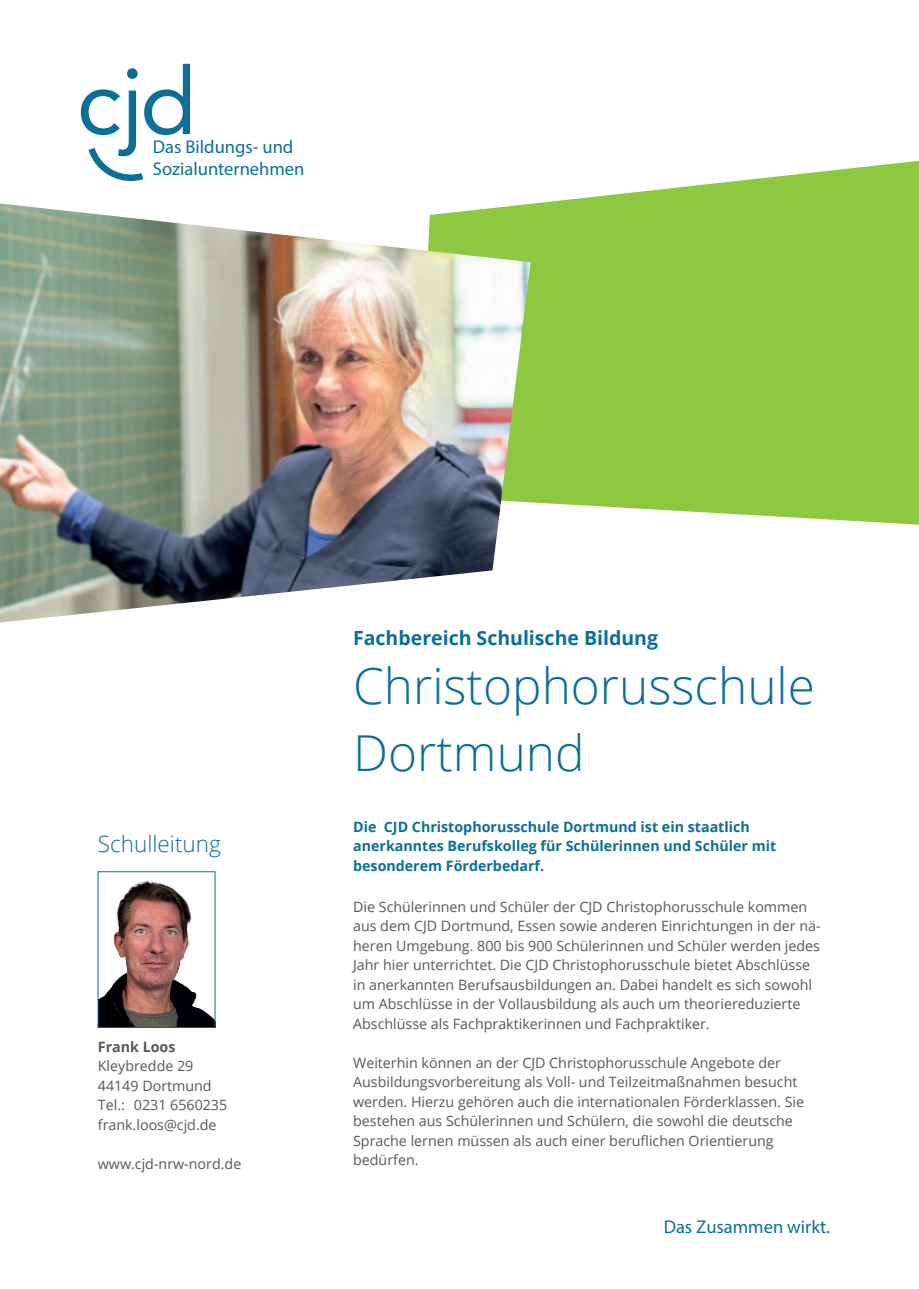
<style>
.page{position:relative;width:919px;height:1289px;background:#fff}
.page>*{position:absolute;margin:0;border:0;box-sizing:border-box;transform-origin:0 0}
.t1{font:300 49.5px/67.5px "Open Sans";color:#0b6f98}
.t2{font:300 22.5px "Open Sans";color:#0b6f98}
.t3{font:700 19.5px "Open Sans";color:#0b6f98}
.t4{font:18.45px/21.6px "Myriad Pro";color:#0b6f98}
.t5{font:14.25px/19.5px "Open Sans";color:#57585a}
.t6{font:700 14.25px/19.5px "Open Sans";color:#0b6f98}
.t7{font:700 14.25px "Open Sans";color:#57585a}
</style>
<div class="page">
<img style="left:100px;top:881px;width:113px;height:144px">
<svg style="left:530px;top:161px;width:388px;height:363px;background:#97cb50"></svg>
<img style="left:0;top:203px;width:530px;height:419px">
<svg style="left:81px;top:64px;width:109px;height:117px"></svg>
<p class="t4" style="left:153px;top:136px;width:153px">Das Bildungs- und<br>Sozialunternehmen</p>
<h2 class="t2" style="left:98px;top:828px;width:124px">Schulleitung</h2>
<p class="t7" style="left:98px;top:1036px;width:79px">Frank Loos</p>
<p class="t5" style="left:98px;top:1055px;width:131px">Kleybredde 29<br>44149 Dortmund<br>Tel.: 0231 6560235 frank.loos@cjd.de</p>
<p class="t5" style="left:98px;top:1153px;width:145px">www.cjd-nrw-nord.de</p>
<h3 class="t3" style="left:353px;top:623px;width:306px">Fachbereich Schulische Bildung</h3>
<h1 class="t1" style="left:353px;top:650px;width:463px">Christophorusschule<br>Dortmund</h1>
<p class="t6" style="left:353px;top:816px;width:424px">Die CJD Christophorusschule Dortmund ist ein staatlich anerkanntes Berufskolleg für Schülerinnen und Schüler mit besonderem Förderbedarf.</p>
<p class="t5" style="left:353px;top:896px;width:469px">Die Schülerinnen und Schüler der CJD Christophorusschule kommen aus dem CJD Dortmund, Essen sowie anderen Einrichtungen in der nä&shy;heren Umgebung. 800 bis 900 Schülerinnen und Schüler werden jedes Jahr hier unterrichtet. Die CJD Christophorusschule bietet Abschlüsse in anerkannten Berufsausbildungen an. Dabei handelt es sich sowohl um Abschlüsse in der Vollausbildung als auch um theoriereduzierte Abschlüsse als Fachpraktikerinnen und Fachpraktiker.</p>
<p class="t5" style="left:353px;top:1052px;width:452px">Weiterhin können an der CJD Christophorusschule Angebote der Ausbildungsvorbereitung als Voll- und Teilzeitmaßnahmen besucht werden. Hierzu gehören auch die internationalen Förderklassen. Sie bestehen aus Schülerinnen und Schülern, die sowohl die deutsche Sprache lernen müssen als auch einer beruflichen Orientierung bedürfen.</p>
<p class="t4" style="left:663px;top:1216px;width:168px">Das Zusammen wirkt.</p>
</div>
